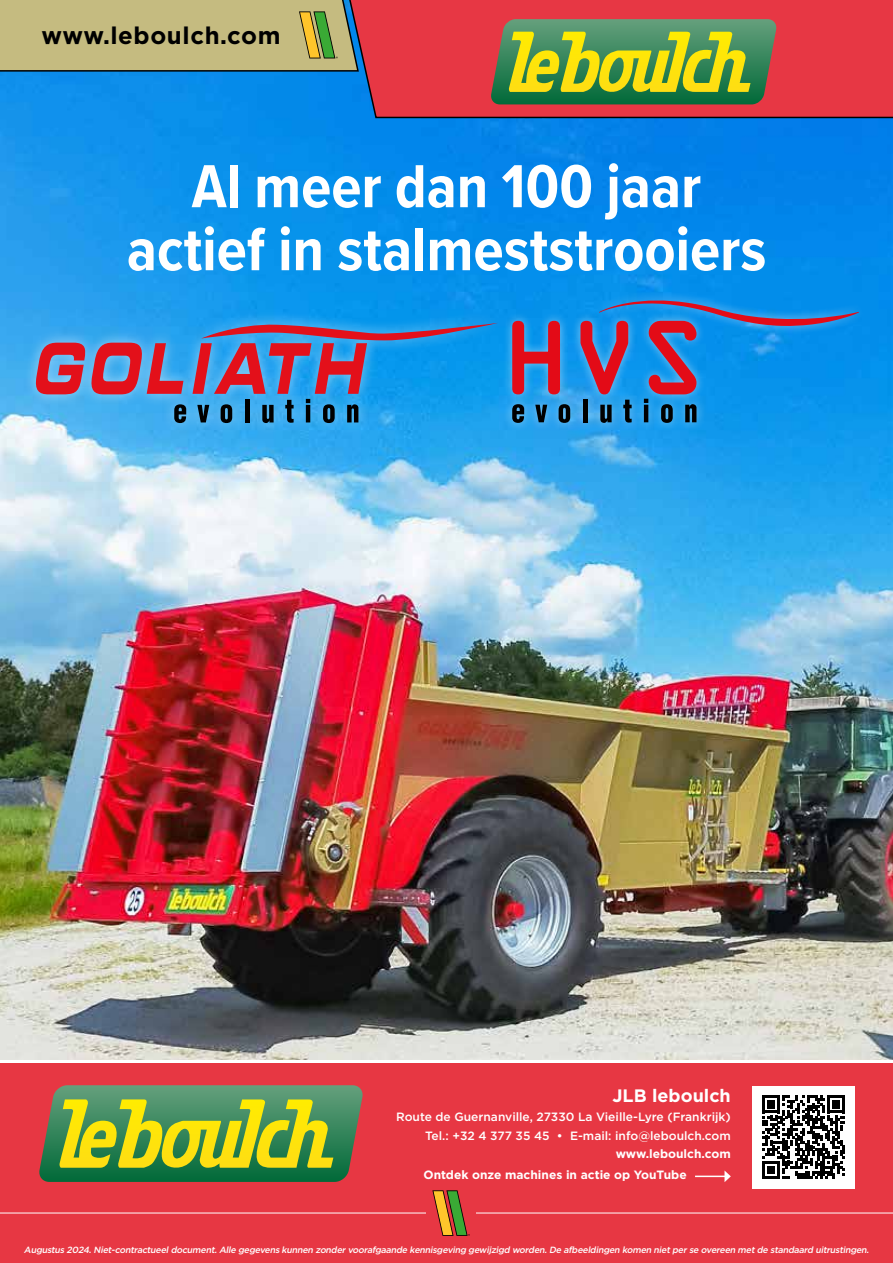
<style>
.page{position:relative;width:893px;height:1263px;background:#fff}
.page>*{position:absolute;margin:0;border:0;box-sizing:border-box;transform-origin:0 0}
.t1{font:700 63px/63px "Proxima Nova Cond";color:#fff;text-align:center}
.t2{font:700 24px "Gotham";letter-spacing:.025em;color:#000}
.t3{font:700 18px "Gotham";color:#fff}
.t4{font:500 12px/18.6px "Gotham";color:#fff;text-align:right}
.t5{font:700 12px/20.5px "Gotham";color:#fff}
.t6{font:italic 500 9px "Gotham";color:#fff}
</style>
<div class="page">
<img style="left:0;top:73px;width:893px;height:986px">
<div style="left:0;top:1063px;width:893px;height:200px;background:#e73743"></div>
<svg style="left:39px;top:1085px;width:324px;height:97px;background:#7d9e41"></svg>
<hr style="left:0;top:1212px;width:893px;height:1px;background:#fff">
<div style="left:426px;top:1186px;width:49px;height:53px;background:#e73743"></div>
<svg style="left:432px;top:1190px;width:38px;height:46px"></svg>
<div style="left:23px;top:310px;width:483px;height:126px;background:#fff;opacity:.5"></div>
<svg style="left:174px;top:404px;width:12px;height:19px"></svg>
<svg style="left:34px;top:343px;width:149px;height:51px;background:#a25c7c"></svg>
<svg style="left:193px;top:323px;width:305px;height:100px;background:#4680bc"></svg>
<div style="left:502px;top:290px;width:365px;height:142px;background:#fff;opacity:.5"></div>
<svg style="left:512px;top:404px;width:12px;height:19px"></svg>
<svg style="left:535px;top:405px;width:12px;height:17px"></svg>
<svg style="left:559px;top:404px;width:11px;height:19px"></svg>
<svg style="left:512px;top:319px;width:49px;height:77px;background:#89517b"></svg>
<svg style="left:579px;top:299px;width:280px;height:124px;background:#2d80ca"></svg>
<div style="left:753px;top:1086px;width:102px;height:102px;background:#fff"></div>
<svg style="left:762px;top:1096px;width:83px;height:82px"></svg>
<svg style="left:342px;top:0;width:551px;height:119px;background:#d63949"></svg>
<svg style="left:0;top:0;width:360px;height:73px;background:#b7b27b"></svg>
<svg style="left:490px;top:19px;width:287px;height:85px;background:#7e9e42"></svg>
<hr style="left:695px;top:1175px;width:30px;height:2px;background:#fff">
<svg style="left:724px;top:1170px;width:7px;height:12px"></svg>
<h2 class="t2" style="left:41px;top:21px;width:241px">www.leboulch.com</h2>
<h1 class="t1" style="left:127px;top:153px;width:641px">Al meer dan 100 jaar actief in stalmeststrooiers</h1>
<h3 class="t3" style="left:612px;top:1085px;width:120px">JLB leboulch</h3>
<h3 class="t4" style="left:396px;top:1107px;width:336px">Route de Guernanville, 27330 La Vieille-Lyre (Frankrijk)<br>Tel.: +32 4 377 35 45 • E-mail: info@leboulch.com</h3>
<h3 class="t5" style="left:423px;top:1143px;width:309px;text-indent:192px">www.leboulch.com<br>Ontdek onze machines in actie op YouTube</h3>
<p class="t6" style="left:24px;top:1244px;width:848px">Augustus 2024.Niet-contractueeldocument.Alle gegevens kunnen zondervoorafgaande kennisgeving gewijzigd worden.De afbeeldingen komen nietperse overeen metde standaard uitrustingen.</p>
</div>
